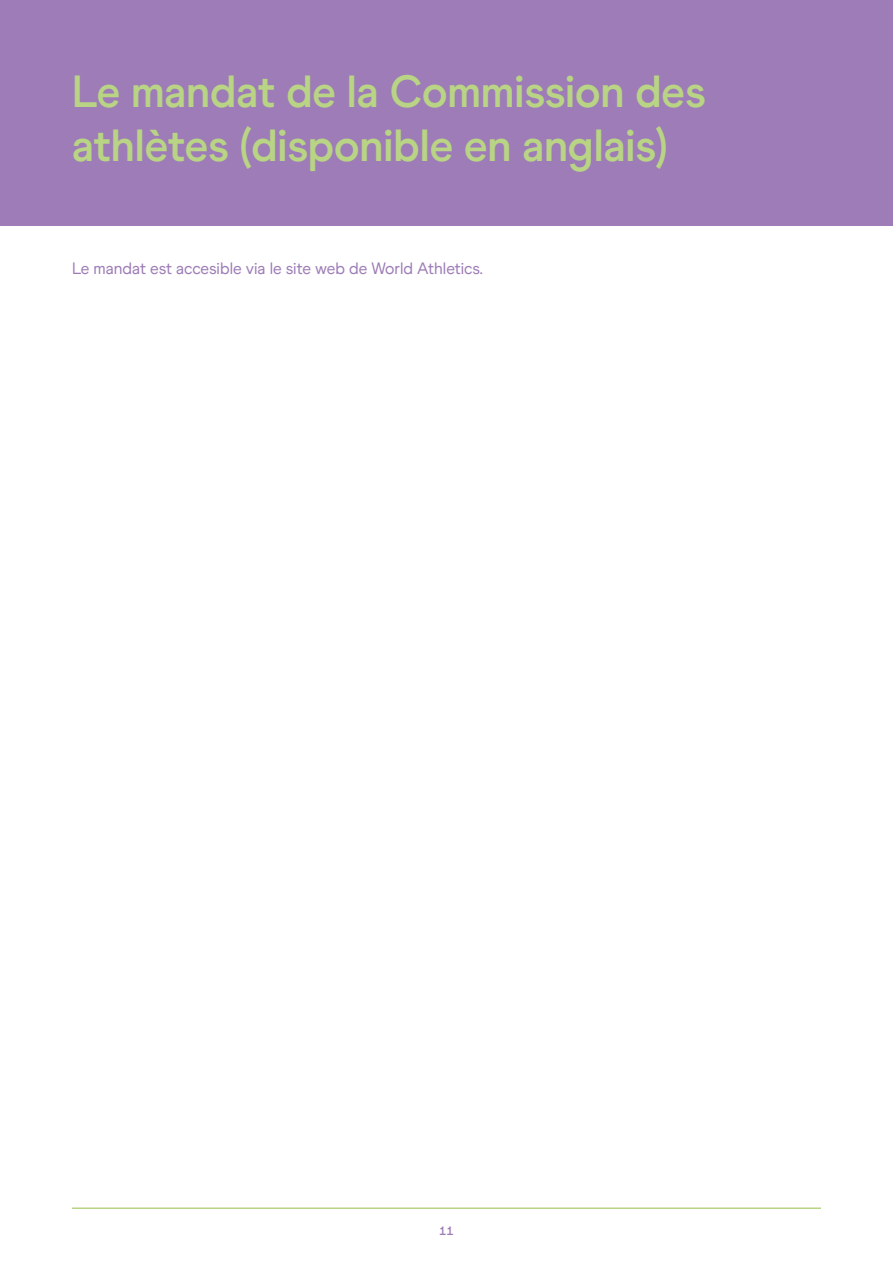
<style>
.page{position:relative;width:893px;height:1263px;background:#fff}
.page>*{position:absolute;margin:0;border:0;box-sizing:border-box;transform-origin:0 0}
.t1{font:700 45px/54px "World Athletics";color:#b8d484}
.Body_Copy{font:16.5px "World Athletics";color:#9d7cb7}
.t2{font:700 12px "World Athletics";color:#9d7cb7}
</style>
<div class="page">
<hr style="left:72px;top:1207px;width:749px;height:2px;background:#b8d484">
<div style="left:0;top:0;width:893px;height:225px;background:#9d7cb7"></div>
<h1 class="t1" style="left:72px;top:65px;width:635px">Le mandat de la Commission des athlètes (disponible en anglais)</h1>
<p class="Body_Copy" style="left:72px;top:259px;width:412px">Le mandat est accesible via le site web de World Athletics.</p>
<p class="t2" style="left:439px;top:1223px;width:16px">11</p>
</div>
